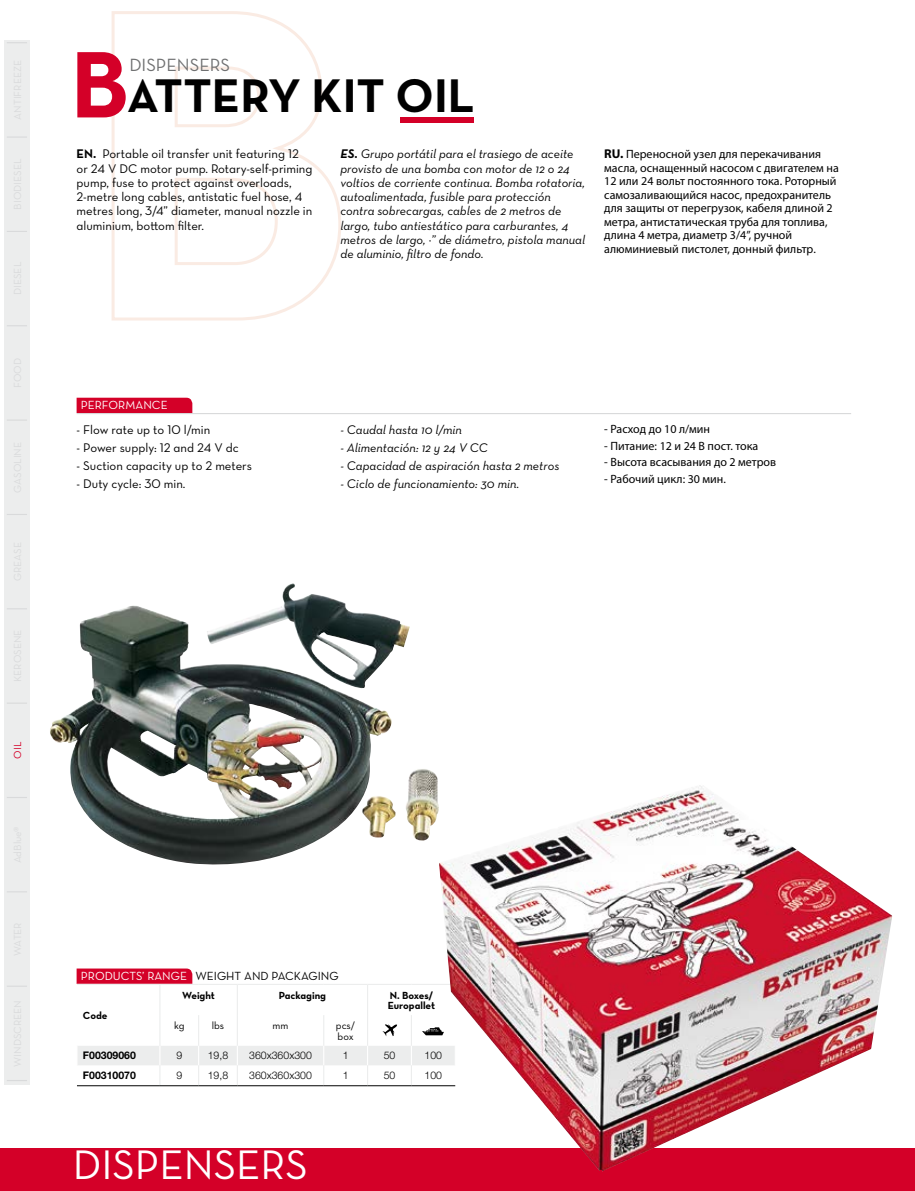
<style>
.page{position:relative;width:915px;height:1191px;background:#fff}
.page>*{position:absolute;margin:0;border:0;box-sizing:border-box;transform-origin:0 0}
.t1{font:48px "Neutraface Text Bold Alt";color:#000}
.t2{font:42px "Neutraface Text Book Alt";color:#fff}
.t3{font:18px "Neutraface Text Book Alt";color:#707172}
.t4{font:italic 12.75px/14.2px "Neutraface Text";color:#000}
.t5{font:12.75px/14.2px "Neutraface Text Book Alt";color:#000}
.t6{font:12px/13.5px "Myriad Pro";color:#000}
.t7{font:12px "Neutraface Text Book Alt";color:#000}
.t8{font:12px "Neutraface Text Book Alt";color:#fff}
.t9{font:300 10.5px "Helvetica Neue LT Std";color:#000}
.t10{font:10.5px/10.5px "Neutraface Text Bold Alt";color:#000}
.t11{font:700 10.5px "Helvetica Neue LT Std";color:#000}
.t12{font:10.5px/10.5px "Neutraface Text Book Alt";color:#000}
.t13{font:10.5px "Neutraface Text Book Alt";color:#d40028}
.s1{font-size:96px;color:#d40028}
.s2{font-family:"Neutraface Text Bold Alt"}
.s3{font-family:"Neutraface Text Bold Italic Alt";font-style:normal}
.s4{font-weight:700;font-size:12.75px}
.s5{color:#fff}
</style>
<div class="page">
<div style="left:0;top:1148px;width:914px;height:43px;background:#d40028"></div>
<div style="left:4px;top:40px;width:26px;height:1044px;background:#eceded"></div>
<svg style="left:77px;top:968px;width:115px;height:15px;background:#d50930"></svg>
<hr style="left:77px;top:983px;width:83px;height:2px;background:#eceded">
<hr style="left:160px;top:983px;width:38px;height:2px;background:#eceded">
<hr style="left:198px;top:983px;width:39px;height:2px;background:#eceded">
<hr style="left:237px;top:983px;width:86px;height:2px;background:#eceded">
<hr style="left:323px;top:983px;width:44px;height:2px;background:#eceded">
<hr style="left:367px;top:983px;width:44px;height:2px;background:#eceded">
<hr style="left:411px;top:983px;width:44px;height:2px;background:#eceded">
<hr style="left:323px;top:1015px;width:1px;height:30px;background:#eceded">
<hr style="left:367px;top:1015px;width:1px;height:30px;background:#eceded">
<hr style="left:410px;top:1015px;width:2px;height:30px;background:#eceded">
<hr style="left:159px;top:985px;width:1px;height:30px;background:#eceded">
<hr style="left:237px;top:985px;width:1px;height:30px;background:#eceded">
<hr style="left:159px;top:1015px;width:1px;height:30px;background:#eceded">
<hr style="left:198px;top:1015px;width:1px;height:30px;background:#eceded">
<hr style="left:237px;top:1015px;width:1px;height:30px;background:#eceded">
<svg style="left:78px;top:1045px;width:361px;height:40px"></svg>
<hr style="left:410px;top:1065px;width:2px;height:20px;background:#eceded">
<hr style="left:367px;top:985px;width:1px;height:30px;background:#eceded">
<hr style="left:77px;top:1085px;width:83px;height:1px;background:#000">
<hr style="left:160px;top:1085px;width:38px;height:1px;background:#000">
<hr style="left:198px;top:1085px;width:39px;height:1px;background:#000">
<hr style="left:237px;top:1085px;width:86px;height:1px;background:#000">
<hr style="left:323px;top:1085px;width:44px;height:1px;background:#000">
<hr style="left:367px;top:1085px;width:44px;height:1px;background:#000">
<hr style="left:411px;top:1085px;width:44px;height:1px;background:#000">
<svg style="left:422px;top:1027px;width:17px;height:8px"></svg>
<svg style="left:382px;top:1024px;width:15px;height:12px"></svg>
<svg style="left:111px;top:11px;width:230px;height:310px"></svg>
<svg style="left:7px;top:1080px;width:20px;height:1px"></svg>
<svg style="left:7px;top:891px;width:20px;height:1px"></svg>
<svg style="left:7px;top:797px;width:20px;height:1px"></svg>
<svg style="left:7px;top:608px;width:20px;height:1px"></svg>
<svg style="left:7px;top:514px;width:20px;height:1px"></svg>
<hr style="left:7px;top:419px;width:20px;height:2px;background:#d9dadb">
<svg style="left:7px;top:325px;width:20px;height:1px"></svg>
<svg style="left:7px;top:231px;width:20px;height:1px"></svg>
<hr style="left:7px;top:136px;width:20px;height:2px;background:#d9dadb">
<svg style="left:7px;top:42px;width:20px;height:1px"></svg>
<div style="left:400px;top:117px;width:73px;height:6px;background:#d40028"></div>
<hr style="left:77px;top:413px;width:773px;height:1px;background:#d9dadb">
<div style="left:77px;top:398px;width:115px;height:15px;background:#d40028"></div>
<img style="left:439px;top:785px;width:452px;height:386px">
<img style="left:50px;top:583px;width:360px;height:282px">
<h1 class="t1" style="left:70px;top:64px;width:405px"><span class="s1">B</span>ATTERY KIT OIL</h1>
<h3 class="t3" style="left:129px;top:54px;width:102px">DISPENSERS</h3>
<p class="t5" style="left:77px;top:147px;width:237px"><span class="s2">EN.</span> Portable oil transfer unit featuring 12 or 24 V DC motor pump. Rotary-self-priming pump, fuse to protect against overloads, 2-metre long cables, antistatic fuel hose, 4 metres long, 3/4” diameter, manual nozzle in aluminium, bottom filter.</p>
<p class="t4" style="left:340px;top:147px;width:246px"><span class="s3">ES.</span> Grupo portátil para el trasiego de aceite provisto de una bomba con motor de 12 o 24 voltios de corriente continua. Bomba rotatoria, autoalimentada, fusible para protección contra sobrecargas, cables de 2 metros de largo, tubo antiestático para carburantes, 4 metros de largo, ¾” de diámetro, pistola manual de aluminio, filtro de fondo.</p>
<p class="t6" style="left:604px;top:147px;width:236px"><span class="s4">RU.</span> Переносной узел для перекачивания масла, оснащенный насосом с двигателем на 12 или 24 вольт постоянного тока. Роторный самозаливающийся насос, предохранитель для защиты от перегрузок, кабеля длиной 2 метра, антистатическая труба для топлива, длина 4 метра, диаметр 3/4”, ручной алюминиевый пистолет, донный фильтр.</p>
<p class="t8" style="left:81px;top:397px;width:88px">PERFORMANCE</p>
<p class="t5" style="left:77px;top:422px;width:135px">- Flow rate up to 10 l/min</p>
<p class="t5" style="left:77px;top:440px;width:164px">- Power supply: 12 and 24 V dc</p>
<p class="t5" style="left:77px;top:458px;width:177px">- Suction capacity up to 2 meters</p>
<p class="t5" style="left:77px;top:476px;width:110px">- Duty cycle: 30 min.</p>
<p class="t4" style="left:340px;top:422px;width:123px">- Caudal hasta 10 l/min</p>
<p class="t4" style="left:340px;top:440px;width:149px">- Alimentación: 12 y 24 V CC</p>
<p class="t4" style="left:340px;top:458px;width:220px">- Capacidad de aspiración hasta 2 metros</p>
<p class="t4" style="left:340px;top:476px;width:180px">- Ciclo de funcionamiento: 30 min.</p>
<p class="t6" style="left:604px;top:422px;width:107px">- Расход до 10 л/мин</p>
<p class="t6" style="left:604px;top:439px;width:155px">- Питание: 12 и 24 В пост. тока</p>
<p class="t6" style="left:604px;top:455px;width:173px">- Высота всасывания до 2 метров</p>
<p class="t6" style="left:604px;top:472px;width:123px">- Рабочий цикл: 30 мин.</p>
<p class="t13" style="left:11px;top:758px;width:18px;rotate:-90deg">OIL</p>
<p class="t7" style="left:81px;top:968px;width:259px"><span class="s5">PRODUCTS’ RANGE</span> WEIGHT AND PACKAGING</p>
<p class="t10" style="left:83px;top:1010px;width:26px">Code</p>
<p class="t10" style="left:182px;top:989px;width:34px">Weight</p>
<p class="t10" style="left:279px;top:989px;width:49px">Packaging</p>
<p class="t10" style="left:387px;top:989px;width:49px">N. Boxes/<br>Europallet</p>
<p class="t12" style="left:174px;top:1020px;width:12px">kg</p>
<p class="t12" style="left:212px;top:1020px;width:14px">lbs</p>
<p class="t12" style="left:272px;top:1020px;width:17px">mm</p>
<p class="t12" style="left:336px;top:1020px;width:21px">pcs/ box</p>
<p class="t11" style="left:83px;top:1049px;width:54px">F00309060</p>
<p class="t9" style="left:176px;top:1049px;width:7px">9</p>
<p class="t9" style="left:208px;top:1049px;width:22px">19,8</p>
<p class="t9" style="left:249px;top:1049px;width:64px">360x360x300</p>
<p class="t9" style="left:342px;top:1049px;width:7px">1</p>
<p class="t9" style="left:383px;top:1049px;width:13px">50</p>
<p class="t9" style="left:424px;top:1049px;width:19px">100</p>
<p class="t11" style="left:83px;top:1068px;width:54px">F00310070</p>
<p class="t9" style="left:176px;top:1068px;width:7px">9</p>
<p class="t9" style="left:208px;top:1068px;width:22px">19,8</p>
<p class="t9" style="left:249px;top:1068px;width:64px">360x360x300</p>
<p class="t9" style="left:342px;top:1068px;width:7px">1</p>
<p class="t9" style="left:383px;top:1068px;width:13px">50</p>
<p class="t9" style="left:424px;top:1068px;width:19px">100</p>
<h2 class="t2" style="left:73px;top:1138px;width:236px">DISPENSERS</h2>
</div>
